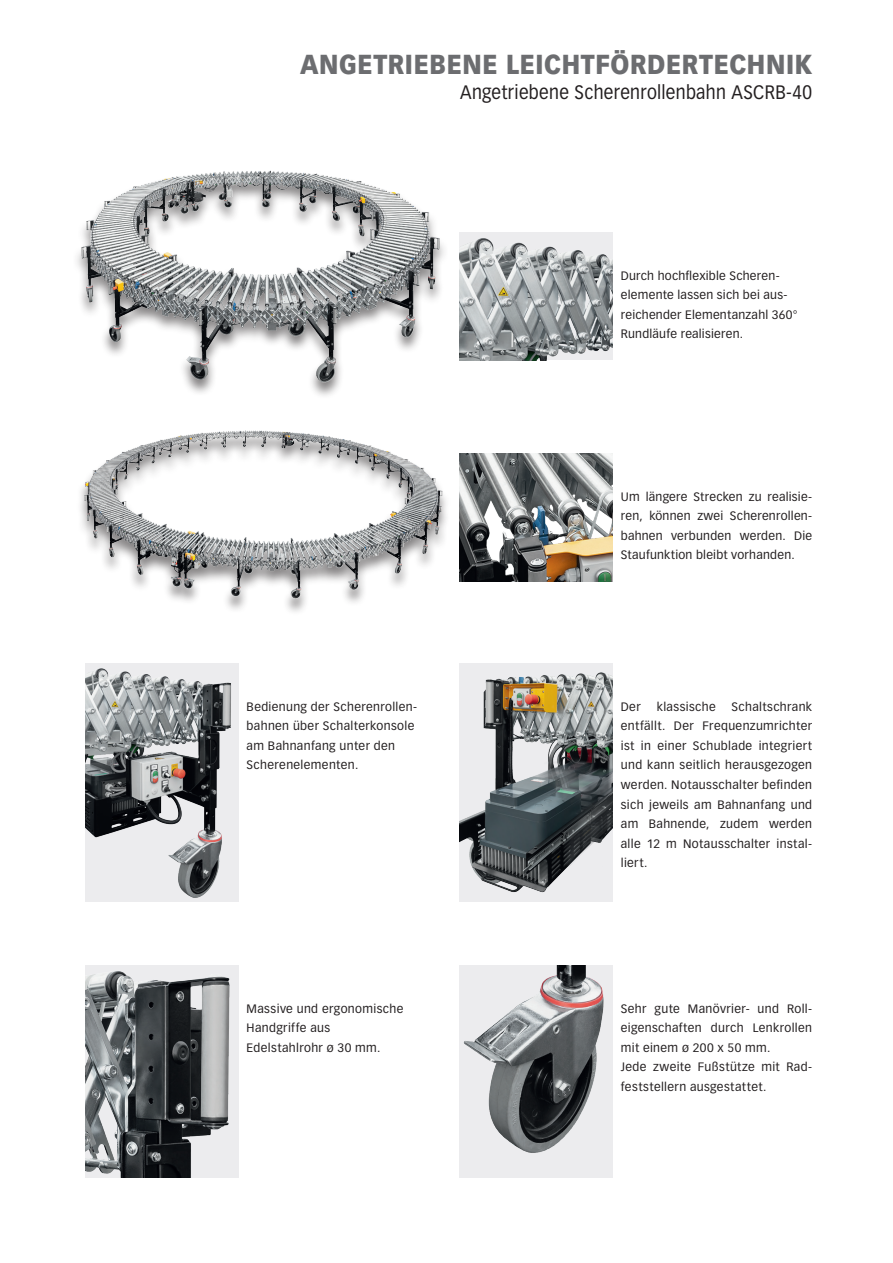
<style>
.page{position:relative;width:893px;height:1263px;background:#fff}
.page>*{position:absolute;margin:0;border:0;box-sizing:border-box;transform-origin:0 0}
.t1{font:900 27px "Vectora LT Std";letter-spacing:.02em;color:#6c6d70;scale:.9 1}
.t2{font:19.2px "Vectora LT Std";letter-spacing:.02em;color:#231f20;scale:.9 1}
.t3{font:12px/19.5px "Vectora LT Std";letter-spacing:.03em;color:#231f20}
</style>
<div class="page">
<img style="left:459px;top:965px;width:153px;height:213px">
<img style="left:82px;top:430px;width:362px;height:171px">
<img style="left:85px;top:965px;width:153px;height:213px">
<img style="left:77px;top:170px;width:366px;height:215px">
<img style="left:85px;top:663px;width:153px;height:238px">
<img style="left:459px;top:232px;width:153px;height:128px">
<img style="left:459px;top:663px;width:153px;height:238px">
<img style="left:459px;top:454px;width:153px;height:127px">
<p class="t1" style="left:300px;top:47px;width:571px">ANGETRIEBENE LEICHTFÖRDERTECHNIK</p>
<p class="t2" style="left:460px;top:81px;width:393px">Angetriebene Scherenrollenbahn ASCRB-40</p>
<p class="t3" style="left:621px;top:266px;width:160px">Durch hochflexible Scheren-</p>
<p class="t3" style="left:621px;top:285px;width:178px">elemente lassen sich bei aus&shy;reichender Elementanzahl 360°<br>Rundläufe realisieren.</p>
<p class="t3" style="left:247px;top:697px;width:172px">Bedienung der Scherenrollen&shy;bahnen über Schalterkonsole</p>
<p class="t3" style="left:247px;top:736px;width:150px">am Bahnanfang unter den</p>
<p class="t3" style="left:247px;top:755px;width:113px">Scherenelementen.</p>
<p class="t3" style="left:247px;top:999px;width:158px">Massive und ergonomische<br>Handgriffe aus</p>
<p class="t3" style="left:247px;top:1038px;width:135px">Edelstahlrohr ø 30 mm.</p>
<p class="t3" style="left:621px;top:487px;width:193px;text-align:justify">Um längere Strecken zu realisie&shy;ren, können zwei Scherenrollen&shy;bahnen verbunden werden. Die Staufunktion bleibt vorhanden.</p>
<p class="t3" style="left:621px;top:697px;width:193px;text-align:justify;text-indent:111px">Schaltschrank entfällt. Der Frequenzumrichter ist in einer Schublade integriert und kann seitlich herausgezogen werden. Notausschalter befinden sich jeweils am Bahnanfang und am Bahnende, zudem werden alle 12 m Notausschalter instal&shy;liert.</p>
<p class="t3" style="left:621px;top:697px;width:21px">Der</p>
<p class="t3" style="left:657px;top:697px;width:60px">klassische</p>
<p class="t3" style="left:621px;top:999px;width:193px;text-align:justify">Sehr gute Manövrier- und Roll&shy;eigenschaften durch Lenkrollen mit einem ø 200 x 50 mm.</p>
<p class="t3" style="left:621px;top:1057px;width:193px">Jede zweite Fußstütze mit Rad&shy;feststellern ausgestattet.</p>
</div>
